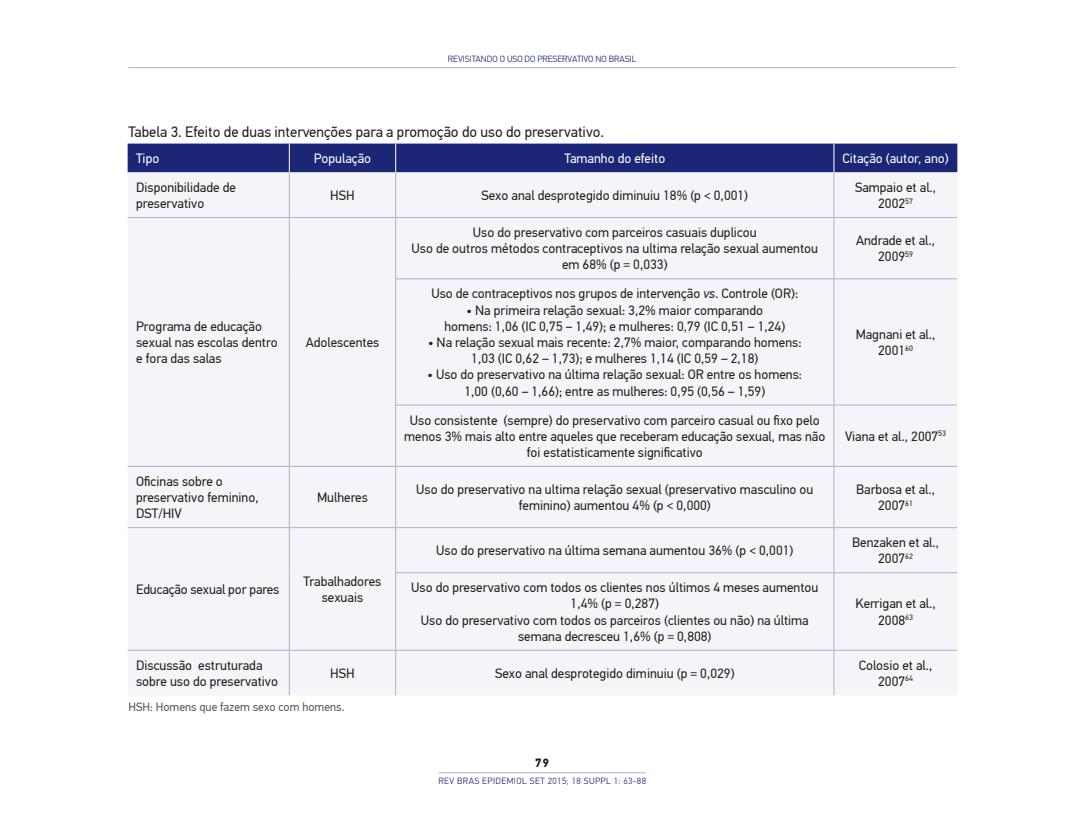
<style>
.page{position:relative;width:1085px;height:829px;background:#fff}
.page>*{position:absolute;margin:0;border:0;box-sizing:border-box;transform-origin:0 0}
.RBE_título_tab_fig{font:15px "PF Din Text Pro";color:#231f20}
.RBE_tabela_texto{font:13.5px/16.2px "PF Din Text Pro";color:#231f20;text-align:center}
.RBE_tabela_cab{font:13.5px "PF Din Text Pro";color:#fff}
.RBE_legenda_tab_fig{font:12px "PF Din Text Pro";color:#57585a}
.t1{font:700 12px "PF Din Text Pro";color:#231f20}
.t2{font:300 9px "PF Din Text Pro";letter-spacing:.05em;color:#1b2677}
.t3{font:300 9px "PF Din Text Pro";color:#1b2677}
.s1{font-style:italic}
</style>
<div class="page">
<hr style="left:128px;top:67px;width:827px;height:1px;background:#afaecf">
<hr style="left:438px;top:771px;width:207px;height:1px;background:#afaecf">
<div style="left:128px;top:172px;width:829px;height:523px;background:#f5f5f9"></div>
<hr style="left:289px;top:172px;width:1px;height:45px;background:#afaecf">
<hr style="left:395px;top:172px;width:1px;height:45px;background:#afaecf">
<hr style="left:833px;top:172px;width:1px;height:45px;background:#afaecf">
<hr style="left:128px;top:217px;width:161px;height:1px;background:#afaecf">
<hr style="left:289px;top:217px;width:106px;height:1px;background:#afaecf">
<hr style="left:289px;top:218px;width:1px;height:61px;background:#afaecf">
<hr style="left:289px;top:279px;width:1px;height:126px;background:#afaecf">
<hr style="left:289px;top:405px;width:1px;height:60px;background:#afaecf">
<hr style="left:395px;top:217px;width:438px;height:1px;background:#afaecf">
<hr style="left:395px;top:218px;width:1px;height:60px;background:#afaecf">
<hr style="left:833px;top:217px;width:124px;height:1px;background:#afaecf">
<hr style="left:833px;top:218px;width:1px;height:60px;background:#afaecf">
<hr style="left:395px;top:278px;width:438px;height:1px;background:#afaecf">
<hr style="left:395px;top:279px;width:1px;height:125px;background:#afaecf">
<hr style="left:833px;top:278px;width:124px;height:1px;background:#afaecf">
<hr style="left:833px;top:279px;width:1px;height:125px;background:#afaecf">
<hr style="left:395px;top:404px;width:438px;height:1px;background:#afaecf">
<hr style="left:395px;top:405px;width:1px;height:60px;background:#afaecf">
<hr style="left:833px;top:404px;width:124px;height:1px;background:#afaecf">
<hr style="left:833px;top:405px;width:1px;height:60px;background:#afaecf">
<hr style="left:128px;top:465px;width:161px;height:1px;background:#afaecf">
<hr style="left:289px;top:465px;width:106px;height:1px;background:#afaecf">
<hr style="left:289px;top:466px;width:1px;height:61px;background:#afaecf">
<hr style="left:395px;top:465px;width:438px;height:1px;background:#afaecf">
<hr style="left:395px;top:466px;width:1px;height:61px;background:#afaecf">
<hr style="left:833px;top:465px;width:124px;height:1px;background:#afaecf">
<hr style="left:833px;top:466px;width:1px;height:61px;background:#afaecf">
<hr style="left:128px;top:527px;width:161px;height:1px;background:#afaecf">
<hr style="left:289px;top:527px;width:106px;height:1px;background:#afaecf">
<hr style="left:289px;top:527px;width:1px;height:45px;background:#afaecf">
<hr style="left:289px;top:572px;width:1px;height:77px;background:#afaecf">
<hr style="left:395px;top:527px;width:438px;height:1px;background:#afaecf">
<hr style="left:395px;top:527px;width:1px;height:45px;background:#afaecf">
<hr style="left:833px;top:527px;width:124px;height:1px;background:#afaecf">
<hr style="left:833px;top:527px;width:1px;height:45px;background:#afaecf">
<hr style="left:395px;top:572px;width:438px;height:1px;background:#afaecf">
<hr style="left:395px;top:572px;width:1px;height:77px;background:#afaecf">
<hr style="left:833px;top:572px;width:124px;height:1px;background:#afaecf">
<hr style="left:833px;top:572px;width:1px;height:77px;background:#afaecf">
<hr style="left:128px;top:649px;width:161px;height:1px;background:#afaecf">
<hr style="left:289px;top:649px;width:106px;height:1px;background:#afaecf">
<hr style="left:289px;top:650px;width:1px;height:45px;background:#afaecf">
<hr style="left:395px;top:649px;width:438px;height:1px;background:#afaecf">
<hr style="left:395px;top:650px;width:1px;height:45px;background:#afaecf">
<hr style="left:833px;top:649px;width:124px;height:1px;background:#afaecf">
<hr style="left:833px;top:650px;width:1px;height:45px;background:#afaecf">
<div style="left:128px;top:143px;width:829px;height:29px;background:#1b2677"></div>
<p class="t3" style="left:448px;top:54px;width:190px">REVISITANDO O USO DO PRESERVATIVO NO BRASIL</p>
<p class="RBE_título_tab_fig" style="left:128px;top:123px;width:477px">Tabela 3. Efeito de duas intervenções para a promoção do uso do preservativo.</p>
<p class="RBE_tabela_cab" style="left:136px;top:150px;width:25px">Tipo</p>
<p class="RBE_tabela_cab" style="left:314px;top:150px;width:59px">População</p>
<p class="RBE_tabela_cab" style="left:564px;top:150px;width:102px">Tamanho do efeito</p>
<p class="RBE_tabela_cab" style="left:842px;top:150px;width:108px">Citação (autor, ano)</p>
<p class="RBE_tabela_texto" style="left:136px;top:179px;width:101px;text-align:left">Disponibilidade de preservativo</p>
<p class="RBE_tabela_texto" style="left:330px;top:187px;width:26px">HSH</p>
<p class="RBE_tabela_texto" style="left:481px;top:187px;width:268px">Sexo anal desprotegido diminuiu 18% (p &lt; 0,001)</p>
<p class="RBE_tabela_texto" style="left:854px;top:179px;width:83px">Sampaio et al.,<br>2002<sup>57</sup></p>
<p class="RBE_tabela_texto" style="left:136px;top:318px;width:143px;text-align:left">Programa de educação sexual nas escolas dentro e fora das salas</p>
<p class="RBE_tabela_texto" style="left:136px;top:473px;width:124px;text-align:left">Oficinas sobre o preservativo feminino,<br>DST/HIV</p>
<p class="RBE_tabela_texto" style="left:305px;top:334px;width:75px">Adolescentes</p>
<p class="RBE_tabela_texto" style="left:473px;top:224px;width:285px">Uso do preservativo com parceiros casuais duplicou</p>
<p class="RBE_tabela_texto" style="left:411px;top:240px;width:408px">Uso de outros métodos contraceptivos na ultima relação sexual aumentou em 68% (p = 0,033)</p>
<p class="RBE_tabela_texto" style="left:855px;top:232px;width:81px">Andrade et al.,<br>2009<sup>59</sup></p>
<p class="RBE_tabela_texto" style="left:431px;top:285px;width:368px">Uso de contraceptivos nos grupos de intervenção <span class="s1">vs</span>. Controle (OR):</p>
<p class="RBE_tabela_texto" style="left:444px;top:302px;width:342px">• Na primeira relação sexual: 3,2% maior comparando homens: 1,06 (IC 0,75 – 1,49); e mulheres: 0,79 (IC 0,51 – 1,24)</p>
<p class="RBE_tabela_texto" style="left:428px;top:334px;width:375px">• Na relação sexual mais recente: 2,7% maior, comparando homens:<br>1,03 (IC 0,62 – 1,73); e mulheres 1,14 (IC 0,59 – 2,18)</p>
<p class="RBE_tabela_texto" style="left:427px;top:366px;width:376px">• Uso do preservativo na última relação sexual: OR entre os homens:<br>1,00 (0,60 – 1,66); entre as mulheres: 0,95 (0,56 – 1,59)</p>
<p class="RBE_tabela_texto" style="left:855px;top:326px;width:81px">Magnani et al.,<br>2001<sup>60</sup></p>
<p class="RBE_tabela_texto" style="left:404px;top:411px;width:422px">Uso consistente (sempre) do preservativo com parceiro casual ou fixo pelo menos 3% mais alto entre aqueles que receberam educação sexual, mas não foi estatisticamente significativo</p>
<p class="RBE_tabela_texto" style="left:845px;top:428px;width:102px">Viana et al., 2007<sup>53</sup></p>
<p class="RBE_tabela_texto" style="left:317px;top:489px;width:52px">Mulheres</p>
<p class="RBE_tabela_texto" style="left:416px;top:481px;width:398px">Uso do preservativo na ultima relação sexual (preservativo masculino ou feminino) aumentou 4% (p &lt; 0,000)</p>
<p class="RBE_tabela_texto" style="left:856px;top:481px;width:80px">Barbosa et al.,<br>2007<sup>61</sup></p>
<p class="RBE_tabela_texto" style="left:136px;top:581px;width:145px">Educação sexual por pares</p>
<p class="RBE_tabela_texto" style="left:303px;top:573px;width:79px">Trabalhadores sexuais</p>
<p class="RBE_tabela_texto" style="left:436px;top:542px;width:359px">Uso do preservativo na última semana aumentou 36% (p &lt; 0,001)</p>
<p class="RBE_tabela_texto" style="left:852px;top:534px;width:88px">Benzaken et al.,<br>2007<sup>62</sup></p>
<p class="RBE_tabela_texto" style="left:411px;top:579px;width:409px">Uso do preservativo com todos os clientes nos últimos 4 meses aumentou<br>1,4% (p = 0,287)</p>
<p class="RBE_tabela_texto" style="left:421px;top:611px;width:389px">Uso do preservativo com todos os parceiros (clientes ou não) na última semana decresceu 1,6% (p = 0,808)</p>
<p class="RBE_tabela_texto" style="left:855px;top:595px;width:82px">Kerrigan et al.,<br>2008<sup>63</sup></p>
<p class="RBE_tabela_texto" style="left:136px;top:656px;width:143px;text-align:left">Discussão estruturada sobre uso do preservativo</p>
<p class="RBE_tabela_texto" style="left:330px;top:664px;width:26px">HSH</p>
<p class="RBE_tabela_texto" style="left:495px;top:664px;width:241px">Sexo anal desprotegido diminuiu (p = 0,029)</p>
<p class="RBE_tabela_texto" style="left:858px;top:656px;width:75px">Colosio et al.,<br>2007<sup>64</sup></p>
<p class="RBE_legenda_tab_fig" style="left:128px;top:699px;width:218px">HSH: Homens que fazem sexo com homens.</p>
<p class="t1" style="left:535px;top:754px;width:15px">79</p>
<p class="t2" style="left:438px;top:775px;width:209px">REV BRAS EPIDEMIOL SET 2015; 18 SUPPL 1: 63-88</p>
</div>
